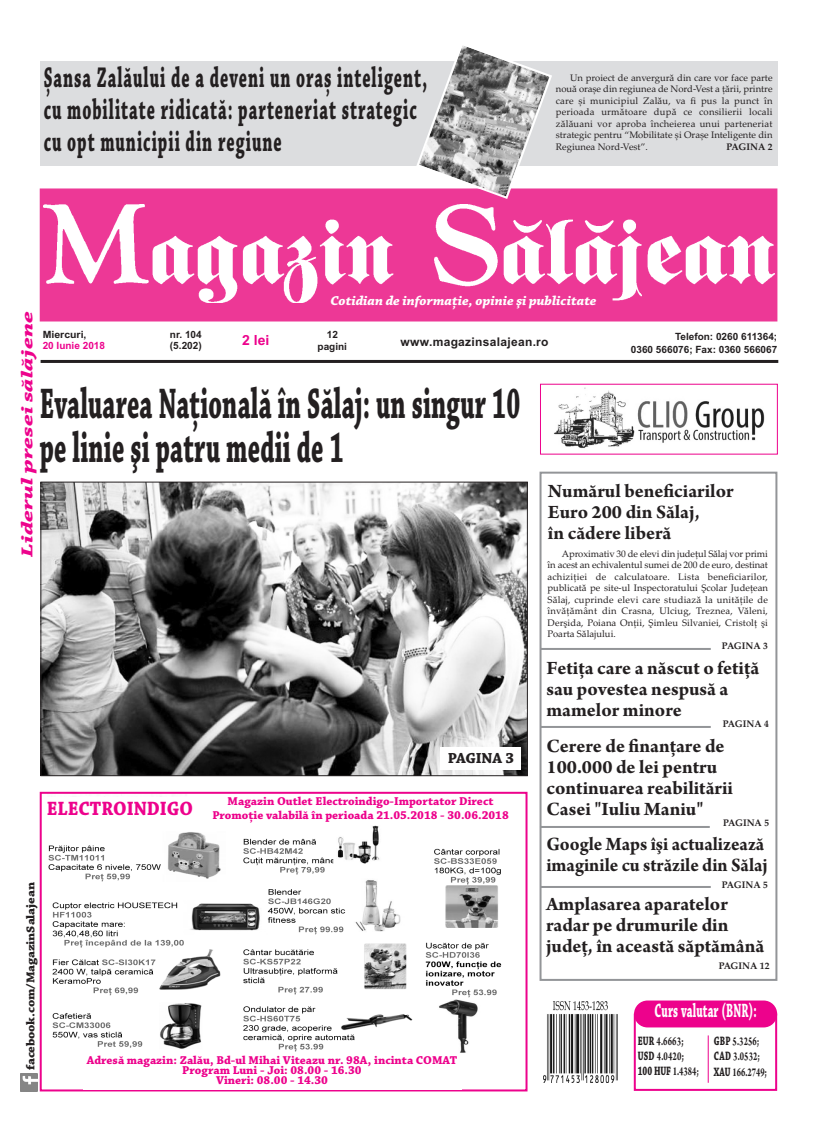
<style>
.page{position:relative;width:820px;height:1134px;background:#fff}
.page>*{position:absolute;margin:0;border:0;box-sizing:border-box;transform-origin:0 0}
.t1{font:700 45px/44px "Chaparral Pro";letter-spacing:.01em;color:#231f20;scale:.55 1}
.t2{font:700 30px/32px "Chaparral Pro";letter-spacing:.06em;color:#231f20;scale:.55 1}
.t3{font:700 20.3px "Chaparral Pro";letter-spacing:.015em;color:#fff;scale:.55 1}
.t4{font:700 20.3px "Chaparral Pro";color:#ed028c;scale:.9 1}
.t5{font:700 20px/21px "Arno Pro";color:#231f20}
.t6{font:700 20px/21px "Arno Pro";color:#231f20;scale:.95 1}
.t7{font:italic 700 16.6px "Chaparral Pro";color:#ed028c;scale:1.5 1}
.t8{font:700 15.3px "Chaparral Pro";letter-spacing:-.01em;color:#231f20}
.t9{font:700 14px "Arial";color:#ed028c}
.t10{font:italic 700 13.6px "Chaparral Pro";color:#fff}
.t11{font:700 12.8px/15.4px "Arno Pro";letter-spacing:.015em;color:#231f20;scale:.67 1}
.t12{font:700 12.8px/15.4px "Arno Pro";letter-spacing:.015em;color:#231f20;scale:.66 1}
.t13{font:700 12px/10px "Chaparral Pro";color:#ed028c;text-align:center}
.t14{font:700 12px "Chaparral Pro";letter-spacing:-.01em;color:#231f20;scale:1.11 1}
.t15{font:700 12px "Arial";letter-spacing:.025em;color:#231f20}
.t16{font:700 10px/12.5px "Arial";color:#231f20;text-align:right}
.t17{font:700 10px "Arial";color:#ed028c}
.t18{font:700 10px "Arial";color:#231f20;scale:1.05 1}
.t19{font:9.5px/11.5px "Palatino Linotype";color:#231f20;text-align:justify}
.t20{font:700 9.5px "Palatino Linotype";color:#231f20}
.s1{font-family:"Chaparral Pro"}
</style>
<div class="page">
<img style="left:43px;top:484px;width:482px;height:290px">
<div style="left:41px;top:482px;width:486px;height:294px;border:1px solid #231f20"></div>
<hr style="left:41px;top:360px;width:737px;height:3px;background:#231f20">
<div style="left:40px;top:188px;width:737px;height:133px;background:#ed3896"></div>
<img style="left:43px;top:205px;width:730px;height:98px">
<div style="left:481px;top:61px;width:296px;height:105px;background:#dcdddf"></div>
<div style="left:41px;top:61px;width:437px;height:105px;background:#dcdddf"></div>
<svg style="left:415px;top:46px;width:138px;height:154px"></svg>
<svg style="left:37px;top:1074px;width:1px;height:17px"></svg>
<img style="left:20px;top:1074px;width:17px;height:17px">
<div style="left:633px;top:1013px;width:143px;height:78px;border:2px solid #ed028c"></div>
<div style="left:633px;top:1000px;width:143px;height:27px;background:#ed028c;border-radius:13px"></div>
<hr style="left:707px;top:1035px;width:1px;height:48px;background:#ed028c">
<img style="left:543px;top:1001px;width:74px;height:81px">
<img style="left:554px;top:387px;width:211px;height:61px">
<div style="left:440px;top:747px;width:81px;height:23px;background:#fff"></div>
<img style="left:48px;top:825px;width:454px;height:228px">
<div style="left:40px;top:792px;width:487px;height:299px;border:2px solid #ed028c"></div>
<div style="left:83px;top:1055px;width:378px;height:34px;background:#fff"></div>
<svg style="left:539px;top:471px;width:239px;height:510px"></svg>
<h2 class="t2" style="left:44px;top:64px;width:698px">Șansa Zalăului de a deveni un oraș inteligent, cu mobilitate ridicată: parteneriat strategic cu opt municipii din regiune</h2>
<p class="t19" style="left:555px;top:73px;width:218px;text-indent:14px">Un proiect de anvergură din care vor face parte nouă orașe din regiunea de Nord-Vest a ţării, printre care și municipiul Zalău, va fi pus la punct în perioada următoare după ce consilierii locali zălăuani vor aproba încheierea unui parteneriat strategic pentru “Mobilitate și Orașe Inteligente din Regiunea Nord-Vest”.</p>
<p class="t20" style="left:726px;top:141px;width:48px">PAGINA 2</p>
<h3 class="t10" style="left:330px;top:293px;width:268px">Cotidian de informaţie, opinie şi publicitate</h3>
<h3 class="t7" style="left:17px;top:557px;width:165px;rotate:-90deg">Liderul presei sălăjene</h3>
<p class="t18" style="left:43px;top:329px;width:43px">Miercuri,</p>
<p class="t17" style="left:43px;top:340px;width:64px">20 Iunie 2018</p>
<p class="t16" style="left:170px;top:329px;width:33px;line-height:11.1px;text-align:left">nr. 104 (5.202)</p>
<p class="t16" style="left:317px;top:329px;width:31px;line-height:12px;text-align:center">12 pagini</p>
<p class="t16" style="left:630px;top:330px;width:148px">Telefon: 0260 611364;<br>0360 566076; Fax: 0360 566067</p>
<h3 class="t9" style="left:242px;top:332px;width:29px">2 lei</h3>
<p class="t15" style="left:400px;top:335px;width:149px">www.magazinsalajean.ro</p>
<h1 class="t1" style="left:40px;top:386px;width:875px">Evaluarea Naţională în Sălaj: un singur 10 pe linie şi patru medii de 1</h1>
<h3 class="t5" style="left:547px;top:482px;width:187px">Numărul beneficiarilor<br>Euro 200 din Sălaj,<br>în cădere liberă</h3>
<p class="t19" style="left:547px;top:549px;width:222px;text-indent:14px">Aproximativ 30 de elevi din judeţul Sălaj vor primi în acest an echivalentul sumei de 200 de euro, destinat achiziţiei de calculatoare. Lista beneficiarilor, publicată pe site-ul Inspectoratului Şcolar Judeţean Sălaj, cuprinde elevi care studiază la unităţile de învăţământ din Crasna, Ulciug, Treznea, Văleni, Derşida, Poiana Onţii, Şimleu Silvaniei, Cristolţ şi Poarta Sălajului.</p>
<p class="t20" style="left:721px;top:640px;width:47px">PAGINA 3</p>
<h3 class="t5" style="left:546px;top:659px;width:214px">Fetiţa care a născut o fetiţă sau povestea nespusă a mamelor minore</h3>
<p class="t20" style="left:722px;top:718px;width:47px">PAGINA 4</p>
<h3 class="t5" style="left:546px;top:737px;width:188px">Cerere de finanţare de<br>100.000 de lei pentru continuarea reabilitării<br>Casei "Iuliu Maniu"</h3>
<p class="t20" style="left:722px;top:817px;width:47px">PAGINA 5</p>
<h3 class="t6" style="left:546px;top:836px;width:234px">Google Maps îşi actualizează imaginile cu străzile din Sălaj</h3>
<p class="t20" style="left:721px;top:879px;width:47px">PAGINA 5</p>
<h3 class="t5" style="left:546px;top:896px;width:220px">Amplasarea aparatelor radar pe drumurile din județ, în această săptămână</h3>
<p class="t20" style="left:718px;top:960px;width:52px">PAGINA 12</p>
<h3 class="t8" style="left:447px;top:752px;width:68px">PAGINA 3</h3>
<h3 class="t4" style="left:47px;top:800px;width:164px">ELECTROINDIGO</h3>
<p class="t13" style="left:212px;top:795px;width:298px;line-height:14.4px">Magazin Outlet Electroindigo-Importator Direct<br>Promoţie valabilă în perioada 21.05.2018 - 30.06.2018</p>
<p class="t14" style="left:26px;top:1070px;width:171px;rotate:-90deg">facebook.com/MagazinSalajean</p>
<h3 class="t3" style="left:654px;top:1003px;width:187px">Curs valutar (BNR):</h3>
<h3 class="t11" style="left:637px;top:1034px;width:93px"><span class="s1">EUR</span> 4.6663;<br><span class="s1">USD</span> 4.0420;<br><span class="s1">100 HUF</span> 1.4384;</h3>
<h3 class="t12" style="left:713px;top:1034px;width:82px"><span class="s1">GBP</span> 5.3256;<br><span class="s1">CAD</span> 3.0532;<br><span class="s1">XAU</span> 166.2749;</h3>
<p class="t13" style="left:87px;top:1056px;width:372px">Adresă magazin: Zalău, Bd-ul Mihai Viteazu nr. 98A, incinta COMAT<br>Program Luni - Joi: 08.00 - 16.30<br>Vineri: 08.00 - 14.30</p>
</div>
